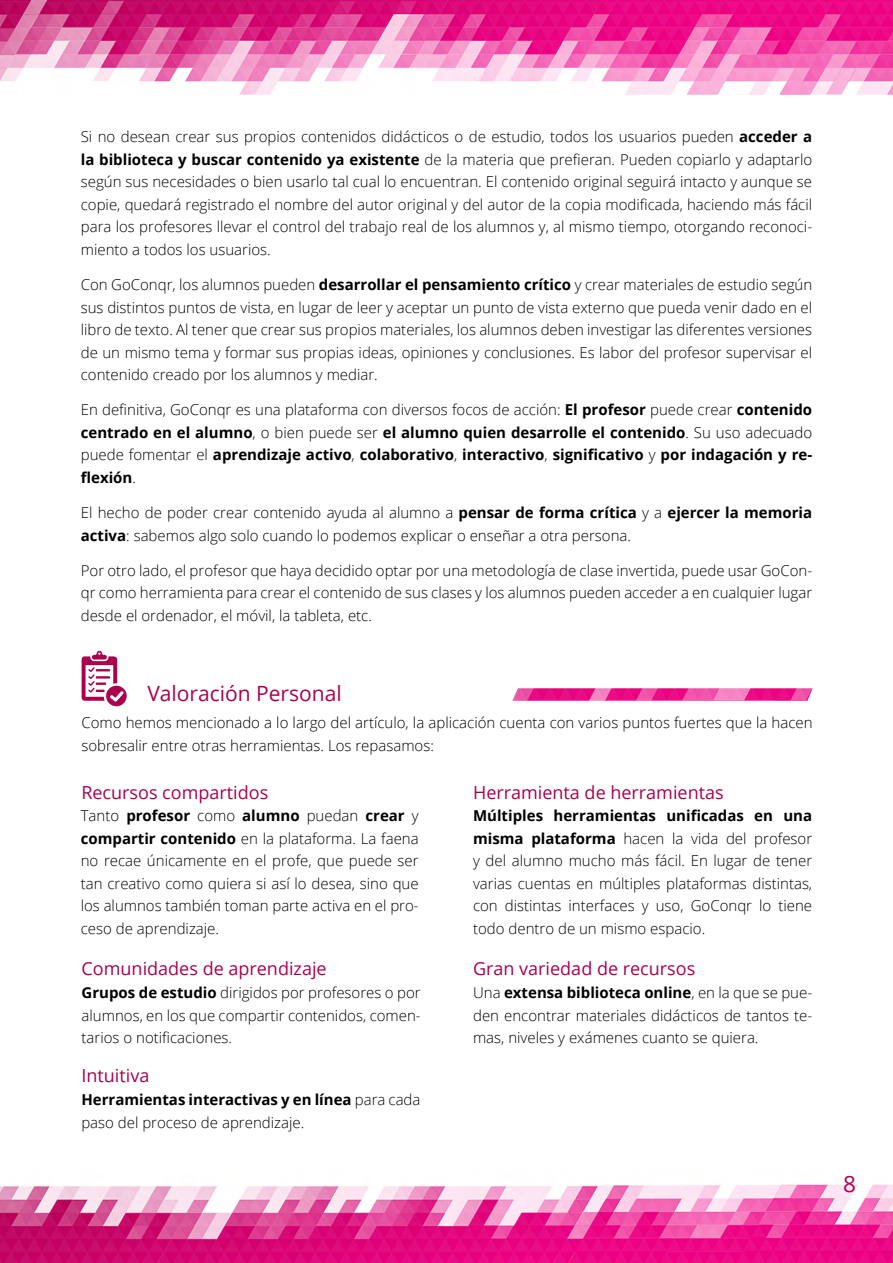
<style>
.page{position:relative;width:893px;height:1263px;background:#fff}
.page>*{position:absolute;margin:0;border:0;box-sizing:border-box;transform-origin:0 0}
.t1{font:22.5px "Open Sans";color:#aa004d}
.t2{font:21px "Open Sans";color:#aa004d}
.t3{font:18px "Open Sans";color:#aa004d}
.t4{font:300 15px/22.5px "Open Sans";color:#000;text-align:justify}
.t5{font:700 15px/22.5px "Open Sans";color:#000;text-align:justify}
.s1{font-weight:700}
.s2{font-weight:300}
</style>
<div class="page">
<img style="left:0;top:0;width:893px;height:94px">
<img style="left:0;top:1184px;width:893px;height:79px">
<svg style="left:82px;top:651px;width:45px;height:55px"></svg>
<img style="left:512px;top:688px;width:301px;height:13px">
<p class="t4" style="left:81px;top:125px;width:733px">Si no desean crear sus propios contenidos didácticos o de estudio, todos los usuarios pueden <span class="s1">acceder a la biblioteca y buscar contenido ya existente</span> de la materia que prefieran. Pueden copiarlo y adaptarlo según sus necesidades o bien usarlo tal cual lo encuentran. El contenido original seguirá intacto y aunque se copie, quedará registrado el nombre del autor original y del autor de la copia modificada, haciendo más fácil para los profesores llevar el control del trabajo real de los alumnos y, al mismo tiempo, otorgando reconoci&shy;miento a todos los usuarios.</p>
<p class="t4" style="left:81px;top:273px;width:733px">Con GoConqr, los alumnos pueden <span class="s1">desarrollar el pensamiento crítico</span> y crear materiales de estudio según sus distintos puntos de vista, en lugar de leer y aceptar un punto de vista externo que pueda venir dado en el libro de texto. Al tener que crear sus propios materiales, los alumnos deben investigar las diferentes versiones de un mismo tema y formar sus propias ideas, opiniones y conclusiones. Es labor del profesor supervisar el contenido creado por los alumnos y mediar.</p>
<p class="t5" style="left:81px;top:398px;width:733px"><span class="s2">En definitiva, GoConqr es una plataforma con diversos focos de acción:</span> El profesor <span class="s2">puede crear</span> contenido centrado en el alumno<span class="s2">, o bien puede ser</span> el alumno quien desarrolle el contenido<span class="s2">. Su uso adecuado puede fomentar el</span> aprendizaje activo<span class="s2">,</span> colaborativo<span class="s2">,</span> interactivo<span class="s2">,</span> significativo <span class="s2">y</span> por indagación y re&shy;flexión<span class="s2">.</span></p>
<p class="t4" style="left:81px;top:501px;width:733px">El hecho de poder crear contenido ayuda al alumno a <span class="s1">pensar de forma crítica</span> y a <span class="s1">ejercer la memoria activa</span>: sabemos algo solo cuando lo podemos explicar o enseñar a otra persona.</p>
<p class="t4" style="left:81px;top:559px;width:733px">Por otro lado, el profesor que haya decidido optar por una metodología de clase invertida, puede usar GoCon&shy;qr como herramienta para crear el contenido de sus clases y los alumnos pueden acceder a en cualquier lugar desde el ordenador, el móvil, la tableta, etc.</p>
<h2 class="t2" style="left:147px;top:679px;width:196px">Valoración Personal</h2>
<p class="t4" style="left:81px;top:711px;width:733px">Como hemos mencionado a lo largo del artículo, la aplicación cuenta con varios puntos fuertes que la hacen sobresalir entre otras herramientas. Los repasamos:</p>
<p class="t3" style="left:81px;top:780px;width:188px">Recursos compartidos</p>
<p class="t3" style="left:473px;top:780px;width:252px">Herramienta de herramientas</p>
<p class="t4" style="left:81px;top:804px;width:339px">Tanto <span class="s1">profesor</span> como <span class="s1">alumno</span> puedan <span class="s1">crear</span> y <span class="s1">compartir contenido</span> en la plataforma. La faena no recae únicamente en el profe, que puede ser tan creativo como quiera si así lo desea, sino que los alumnos también toman parte activa en el pro&shy;ceso de aprendizaje.</p>
<p class="t4" style="left:473px;top:804px;width:341px"><span class="s1">Múltiples herramientas unificadas en una misma plataforma</span> hacen la vida del profesor y del alumno mucho más fácil. En lugar de tener varias cuentas en múltiples plataformas distintas, con distintas interfaces y uso, GoConqr lo tiene todo dentro de un mismo espacio.</p>
<p class="t3" style="left:82px;top:956px;width:247px">Comunidades de aprendizaje</p>
<p class="t3" style="left:473px;top:956px;width:224px">Gran variedad de recursos</p>
<p class="t4" style="left:82px;top:981px;width:341px"><span class="s1">Grupos de estudio</span> dirigidos por profesores o por alumnos, en los que compartir contenidos, comen&shy;tarios o notificaciones.</p>
<p class="t3" style="left:81px;top:1063px;width:69px">Intuitiva</p>
<p class="t4" style="left:81px;top:1088px;width:341px"><span class="s1">Herramientas interactivas y en línea</span> para cada paso del proceso de aprendizaje.</p>
<p class="t4" style="left:473px;top:981px;width:341px">Una <span class="s1">extensa biblioteca online</span>, en la que se pue&shy;den encontrar materiales didácticos de tantos te&shy;mas, niveles y exámenes cuanto se quiera.</p>
<h1 class="t1" style="left:843px;top:1168px;width:14px">8</h1>
</div>
